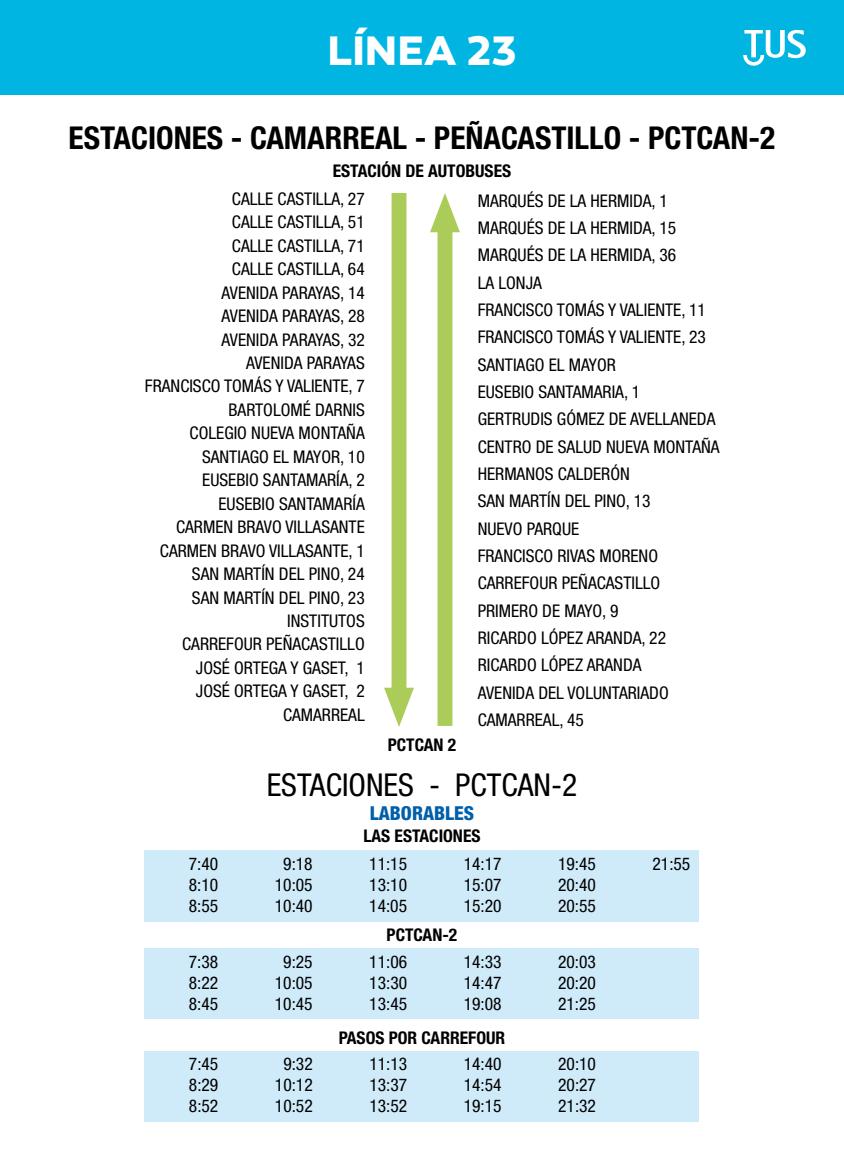
<style>
.page{position:relative;width:844px;height:1171px;background:#fff}
.page>*{position:absolute;margin:0;border:0;box-sizing:border-box;transform-origin:0 0}
.t1{font:700 42px "Canaro";color:#fff}
.t2{font:700 condensed 31.5px "Helvetica Neue";color:#000}
.t3{font:condensed 31.5px "Helvetica Neue";color:#000}
.t4{font:800 condensed 19.25px "Helvetica Neue";color:#005fab}
.t5{font:condensed 17.5px/21px "Helvetica Neue";color:#000;text-align:justify}
.t6{font:700 condensed 17.5px "Helvetica Neue";color:#000}
</style>
<div class="page">
<div style="left:0;top:0;width:843px;height:94px;background:#00b5e2"></div>
<svg style="left:743px;top:30px;width:62px;height:36px"></svg>
<svg style="left:384px;top:193px;width:30px;height:534px"></svg>
<svg style="left:430px;top:193px;width:30px;height:533px"></svg>
<div style="left:145px;top:850px;width:553px;height:72px;background:#cfeaf8"></div>
<div style="left:145px;top:948px;width:553px;height:70px;background:#cfeaf8"></div>
<div style="left:145px;top:1050px;width:553px;height:71px;background:#cfeaf8"></div>
<h1 class="t1" style="left:327px;top:24px;width:191px">LÍNEA 23</h1>
<h2 class="t2" style="left:69px;top:119px;width:708px">ESTACIONES - CAMARREAL - PEÑACASTILLO - PCTCAN-2</h2>
<p class="t6" style="left:333px;top:160px;width:180px">ESTACIÓN DE AUTOBUSES</p>
<p class="t5" style="left:145px;top:187px;width:221px;line-height:23.4px;text-align:right">CALLE CASTILLA, 27<br>CALLE CASTILLA, 51<br>CALLE CASTILLA, 71<br>CALLE CASTILLA, 64<br>AVENIDA PARAYAS, 14<br>AVENIDA PARAYAS, 28<br>AVENIDA PARAYAS, 32<br>AVENIDA PARAYAS<br>FRANCISCO TOMÁS Y VALIENTE, 7<br>BARTOLOMÉ DARNIS<br>COLEGIO NUEVA MONTAÑA<br>SANTIAGO EL MAYOR, 10<br>EUSEBIO SANTAMARÍA, 2<br>EUSEBIO SANTAMARÍA<br>CARMEN BRAVO VILLASANTE<br>CARMEN BRAVO VILLASANTE, 1<br>SAN MARTÍN DEL PINO, 24<br>SAN MARTÍN DEL PINO, 23<br>INSTITUTOS<br>CARREFOUR PEÑACASTILLO<br>JOSÉ ORTEGA Y GASET, 1<br>JOSÉ ORTEGA Y GASET, 2<br>CAMARREAL</p>
<p class="t5" style="left:477px;top:187px;width:243px;line-height:27.3px;text-align:left">MARQUÉS DE LA HERMIDA, 1<br>MARQUÉS DE LA HERMIDA, 15<br>MARQUÉS DE LA HERMIDA, 36<br>LA LONJA<br>FRANCISCO TOMÁS Y VALIENTE, 11<br>FRANCISCO TOMÁS Y VALIENTE, 23<br>SANTIAGO EL MAYOR<br>EUSEBIO SANTAMARIA, 1<br>GERTRUDIS GÓMEZ DE AVELLANEDA<br>CENTRO DE SALUD NUEVA MONTAÑA<br>HERMANOS CALDERÓN<br>SAN MARTÍN DEL PINO, 13<br>NUEVO PARQUE<br>FRANCISCO RIVAS MORENO<br>CARREFOUR PEÑACASTILLO<br>PRIMERO DE MAYO, 9<br>RICARDO LÓPEZ ARANDA, 22<br>RICARDO LÓPEZ ARANDA<br>AVENIDA DEL VOLUNTARIADO<br>CAMARREAL, 45</p>
<p class="t6" style="left:387px;top:734px;width:70px">PCTCAN 2</p>
<h2 class="t3" style="left:267px;top:766px;width:312px">ESTACIONES - PCTCAN-2</h2>
<p class="t6" style="left:363px;top:825px;width:118px">LAS ESTACIONES</p>
<p class="t4" style="left:370px;top:801px;width:106px">LABORABLES</p>
<p class="t5" style="left:189px;top:852px;width:31px">7:40<br>8:10<br>8:55</p>
<p class="t5" style="left:275px;top:852px;width:39px;text-align:center">9:18<br>10:05<br>10:40</p>
<p class="t5" style="left:369px;top:852px;width:39px">11:15<br>13:10<br>14:05</p>
<p class="t5" style="left:463px;top:852px;width:39px">14:17<br>15:07<br>15:20</p>
<p class="t5" style="left:558px;top:852px;width:39px">19:45<br>20:40<br>20:55</p>
<p class="t5" style="left:652px;top:852px;width:39px">21:55</p>
<p class="t6" style="left:386px;top:924px;width:72px">PCTCAN-2</p>
<p class="t5" style="left:189px;top:951px;width:31px">7:38<br>8:22<br>8:45</p>
<p class="t5" style="left:275px;top:951px;width:39px;text-align:center">9:25<br>10:05<br>10:45</p>
<p class="t5" style="left:369px;top:951px;width:39px">11:06<br>13:30<br>13:45</p>
<p class="t5" style="left:463px;top:951px;width:39px">14:33<br>14:47<br>19:08</p>
<p class="t5" style="left:558px;top:951px;width:39px">20:03<br>20:20<br>21:25</p>
<p class="t6" style="left:338px;top:1027px;width:168px">PASOS POR CARREFOUR</p>
<p class="t5" style="left:189px;top:1053px;width:31px">7:45<br>8:29<br>8:52</p>
<p class="t5" style="left:275px;top:1053px;width:39px;text-align:center">9:32<br>10:12<br>10:52</p>
<p class="t5" style="left:369px;top:1053px;width:39px">11:13<br>13:37<br>13:52</p>
<p class="t5" style="left:463px;top:1053px;width:39px">14:40<br>14:54<br>19:15</p>
<p class="t5" style="left:558px;top:1053px;width:39px">20:10<br>20:27<br>21:32</p>
</div>
